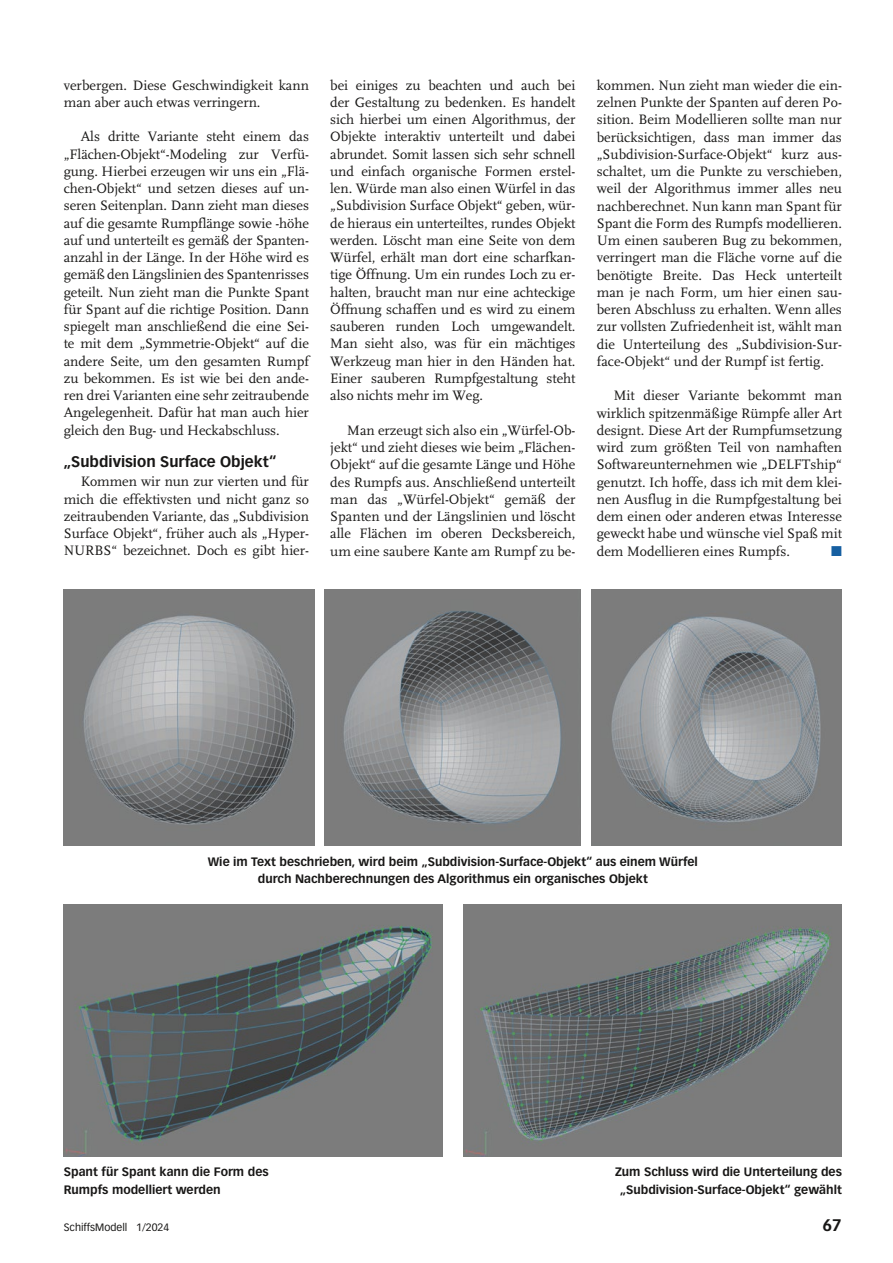
<style>
.page{position:relative;width:893px;height:1263px;background:#fff}
.page>*{position:absolute;margin:0;border:0;box-sizing:border-box;transform-origin:0 0}
.t1{font:700 16.5px "Vectora LT Std";color:#181716}
.t2{font:700 15px "Vectora LT Std";color:#181716}
.t3{font:14.25px/17.2px "FF Scala";color:#181716;text-align:justify}
.t4{font:14.25px "Zapf Dingbats Std";color:#165fa1}
.t5{font:700 12px/17.2px "Vectora LT Std";color:#181716;text-align:center}
.t6{font:10.5px "Vectora LT Std";color:#181716}
</style>
<div class="page">
<img style="left:64px;top:590px;width:250px;height:256px">
<img style="left:325px;top:590px;width:256px;height:256px">
<img style="left:591px;top:590px;width:251px;height:256px">
<img style="left:64px;top:904px;width:378px;height:252px">
<img style="left:463px;top:904px;width:379px;height:252px">
<p class="t3" style="left:64px;top:77px;width:247px">verbergen. Diese Geschwindigkeit kann man aber auch etwas verringern.</p>
<p class="t3" style="left:64px;top:128px;width:247px;text-indent:17px">Als dritte Variante steht einem das „Flächen-Objekt“-Modeling zur Verfü&shy;gung. Hierbei erzeugen wir uns ein „Flä&shy;chen-Objekt“ und setzen dieses auf un&shy;seren Seitenplan. Dann zieht man dieses auf die gesamte Rumpflänge sowie -höhe auf und unterteilt es gemäß der Spanten&shy;anzahl in der Länge. In der Höhe wird es gemäß den Längslinien des Spantenrisses geteilt. Nun zieht man die Punkte Spant für Spant auf die richtige Position. Dann spiegelt man anschließend die eine Sei&shy;te mit dem „Symmetrie-Objekt“ auf die andere Seite, um den gesamten Rumpf zu bekommen. Es ist wie bei den ande&shy;ren drei Varianten eine sehr zeitraubende Angelegenheit. Dafür hat man auch hier gleich den Bug- und Heckabschluss.</p>
<p class="t2" style="left:64px;top:452px;width:214px">„Subdivision Surface Objekt“</p>
<p class="t3" style="left:64px;top:473px;width:247px;text-indent:17px">Kommen wir nun zur vierten und für mich die effektivsten und nicht ganz so zeitraubenden Variante, das „Subdivision Surface Objekt“, früher auch als „Hyper-NURBS“ bezeichnet. Doch es gibt hier-</p>
<p class="t3" style="left:330px;top:77px;width:247px">bei einiges zu beachten und auch bei der Gestaltung zu bedenken. Es handelt sich hierbei um einen Algorithmus, der Objekte interaktiv unterteilt und dabei abrundet. Somit lassen sich sehr schnell und einfach organische Formen erstel&shy;len. Würde man also einen Würfel in das „Subdivision Surface Objekt“ geben, wür&shy;de hieraus ein unterteiltes, rundes Objekt werden. Löscht man eine Seite von dem Würfel, erhält man dort eine scharfkan&shy;tige Öffnung. Um ein rundes Loch zu er&shy;halten, braucht man nur eine achteckige Öffnung schaffen und es wird zu einem sauberen runden Loch umgewandelt.<br>Man sieht also, was für ein mächtiges Werkzeug man hier in den Händen hat.<br>Einer sauberen Rumpfgestaltung steht also nichts mehr im Weg.</p>
<p class="t3" style="left:330px;top:422px;width:247px;text-indent:17px">Man erzeugt sich also ein „Würfel-Ob&shy;jekt“ und zieht dieses wie beim „Flächen-Objekt“ auf die gesamte Länge und Höhe des Rumpfs aus. Anschließend unterteilt man das „Würfel-Objekt“ gemäß der Spanten und der Längslinien und löscht alle Flächen im oberen Decksbereich, um eine saubere Kante am Rumpf zu be-</p>
<p class="t3" style="left:597px;top:77px;width:247px">kommen. Nun zieht man wieder die ein&shy;zelnen Punkte der Spanten auf deren Po&shy;sition. Beim Modellieren sollte man nur berücksichtigen, dass man immer das „Subdivision-Surface-Objekt“ kurz aus&shy;schaltet, um die Punkte zu verschieben, weil der Algorithmus immer alles neu nachberechnet. Nun kann man Spant für Spant die Form des Rumpfs modellieren.<br>Um einen sauberen Bug zu bekommen, verringert man die Fläche vorne auf die benötigte Breite. Das Heck unterteilt man je nach Form, um hier einen sau&shy;beren Abschluss zu erhalten. Wenn alles zur vollsten Zufriedenheit ist, wählt man die Unterteilung des „Subdivision-Sur&shy;face-Objekt“ und der Rumpf ist fertig.</p>
<p class="t3" style="left:597px;top:387px;width:247px;text-indent:17px">Mit dieser Variante bekommt man wirklich spitzenmäßige Rümpfe aller Art designt. Diese Art der Rumpfumsetzung wird zum größten Teil von namhaften Softwareunternehmen wie „DELFTship“ genutzt. Ich hoffe, dass ich mit dem klei&shy;nen Ausflug in die Rumpfgestaltung bei dem einen oder anderen etwas Interesse geweckt habe und wünsche viel Spaß mit dem Modellieren eines Rumpfs.</p>
<p class="t4" style="left:831px;top:544px;width:12px">■</p>
<p class="t5" style="left:208px;top:853px;width:492px">Wie im Text beschrieben, wird beim „Subdivision-Surface-Objekt“ aus einem Würfel durch Nachberechnungen des Algorithmus ein organisches Objekt</p>
<p class="t5" style="left:64px;top:1163px;width:206px;text-align:left">Spant für Spant kann die Form des<br>Rumpfs modelliert werden</p>
<p class="t5" style="left:615px;top:1163px;width:228px">Zum Schluss wird die Unterteilung des „Subdivision-Surface-Objekt“ gewählt</p>
<p class="t6" style="left:64px;top:1221px;width:107px">SchiffsModell 1/2024</p>
<p class="t1" style="left:822px;top:1215px;width:21px">67</p>
</div>
